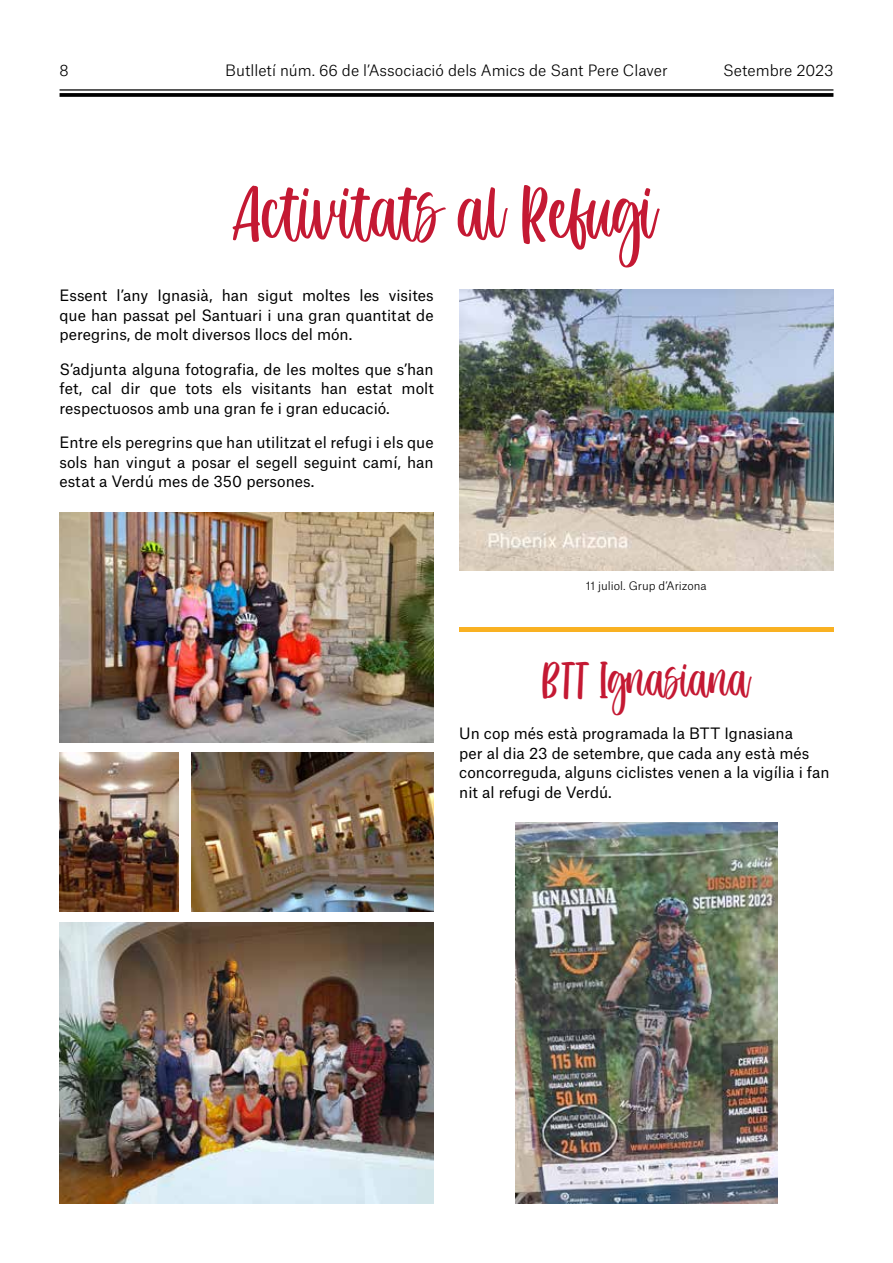
<style>
.page{position:relative;width:893px;height:1263px;background:#fff}
.page>*{position:absolute;margin:0;border:0;box-sizing:border-box;transform-origin:0 0}
.t1{font:67.5px "Santiago Florentine";color:#c41933}
.t2{font:43.5px "Santiago Florentine";color:#c41933}
.t3{font:15px/19.5px "Atlas Grotesk";color:#000;text-align:justify}
.t4{font:300 15px "Atlas Grotesk";color:#000}
.t5{font:300 11.25px "Atlas Grotesk";color:#000}
</style>
<div class="page">
<img style="left:515px;top:823px;width:262px;height:380px">
<img style="left:60px;top:513px;width:374px;height:229px">
<img style="left:459px;top:289px;width:374px;height:281px">
<hr style="left:459px;top:628px;width:374px;height:4px;background:#f9b122">
<img style="left:60px;top:753px;width:119px;height:158px">
<img style="left:191px;top:753px;width:243px;height:158px">
<img style="left:60px;top:923px;width:374px;height:280px">
<hr style="left:60px;top:89px;width:773px;height:2px;background:#000">
<svg style="left:60px;top:93px;width:773px;height:4px;background:#0f0f0f"></svg>
<p class="t4" style="left:60px;top:58px;width:11px">8</p>
<p class="t4" style="left:225px;top:58px;width:444px">Butlletí núm. 66 de l’Associació dels Amics de Sant Pere Claver</p>
<p class="t4" style="left:723px;top:58px;width:112px">Setembre 2023</p>
<h1 class="t1" style="left:236px;top:173px;width:423px">Activitats al Refugi</h1>
<p class="t3" style="left:60px;top:284px;width:376px">Essent l’any Ignasià, han sigut moltes les visites que han passat pel Santuari i una gran quantitat de peregrins, de molt diversos llocs del món.</p>
<p class="t3" style="left:60px;top:358px;width:376px">S’adjunta alguna fotografia, de les moltes que s’han fet, cal dir que tots els visitants han estat molt respectuosos amb una gran fe i gran educació.</p>
<p class="t3" style="left:60px;top:431px;width:376px">Entre els peregrins que han utilitzat el refugi i els que sols han vingut a posar el segell seguint camí, han estat a Verdú mes de 350 persones.</p>
<p class="t5" style="left:586px;top:577px;width:122px">11 juliol. Grup d’Arizona</p>
<h2 class="t2" style="left:543px;top:655px;width:209px">BTT Ignasiana</h2>
<p class="t3" style="left:459px;top:722px;width:372px;text-align:left">Un cop més està programada la BTT Ignasiana<br>per al dia 23 de setembre, que cada any està més concorreguda, alguns ciclistes venen a la vigília i fan nit al refugi de Verdú.</p>
</div>
